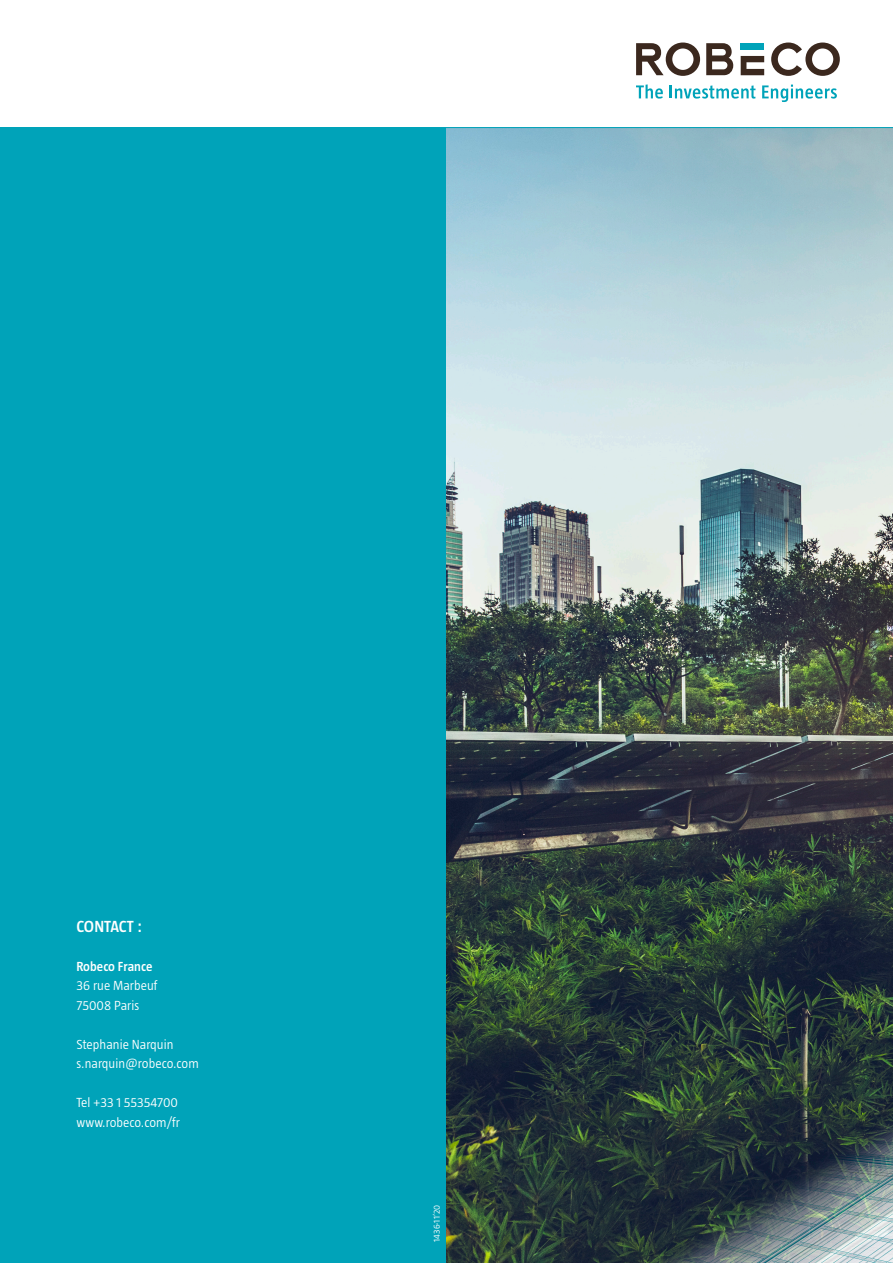
<style>
.page{position:relative;width:893px;height:1263px;background:#fff}
.page>*{position:absolute;margin:0;border:0;box-sizing:border-box;transform-origin:0 0}
._03-subheading_level{font:600 16.5px "Taz";letter-spacing:-.005em;color:#fff}
._02-body_text{font:300 13.5px "Taz";letter-spacing:.005em;color:#fff}
._02-body_text-2{font:600 13.5px "Taz";letter-spacing:.005em;color:#fff}
._02-body_text-3{font:300 9px "Taz";color:#fff}
</style>
<div class="page">
<div style="left:0;top:128px;width:446px;height:1135px;background:#00a3b9"></div>
<div style="left:741px;top:43px;width:23px;height:7px;background:#00a3b9"></div>
<svg style="left:706px;top:43px;width:27px;height:32px"></svg>
<svg style="left:636px;top:43px;width:64px;height:33px"></svg>
<svg style="left:771px;top:43px;width:69px;height:33px"></svg>
<svg style="left:741px;top:56px;width:23px;height:19px"></svg>
<svg style="left:636px;top:84px;width:27px;height:15px"></svg>
<svg style="left:670px;top:85px;width:85px;height:14px"></svg>
<svg style="left:762px;top:85px;width:75px;height:17px"></svg>
<img style="left:446px;top:128px;width:447px;height:1135px">
<hr style="left:0;top:127px;width:893px;height:1px;background:#00a3b9">
<p class="_03-subheading_level" style="left:77px;top:917px;width:67px">CONTACT :</p>
<p class="_02-body_text-2" style="left:77px;top:958px;width:77px">Robeco France</p>
<p class="_02-body_text" style="left:77px;top:978px;width:83px">36 rue Marbeuf</p>
<p class="_02-body_text" style="left:77px;top:997px;width:64px">75008 Paris</p>
<p class="_02-body_text" style="left:77px;top:1036px;width:98px">Stephanie Narquin</p>
<p class="_02-body_text" style="left:77px;top:1056px;width:124px">s.narquin@robeco.com</p>
<p class="_02-body_text" style="left:77px;top:1095px;width:103px">Tel +33 1 55354700</p>
<p class="_02-body_text" style="left:77px;top:1114px;width:105px">www.robeco.com/fr</p>
<p class="_02-body_text-3" style="left:432px;top:1242px;width:38px;rotate:-90deg">1436-11’20</p>
</div>
